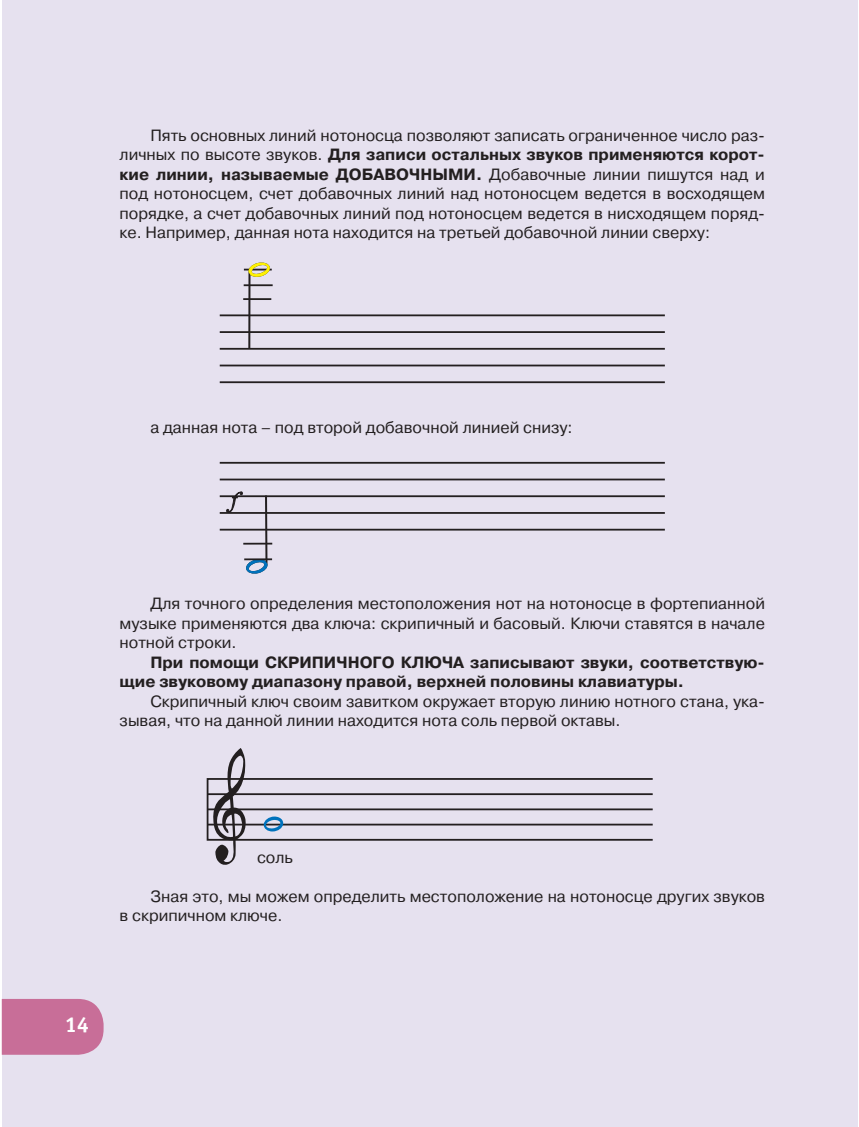
<style>
.page{position:relative;width:859px;height:1127px;background:#fff}
.page>*{position:absolute;margin:0;border:0;box-sizing:border-box;transform-origin:0 0}
.t1{font:700 21.75px "Officina Sans C";color:#fff}
.t2{font:16.2px/19.5px "Pragmatica C";color:#231f20;text-align:justify}
.t3{font:700 16.2px/19.5px "Pragmatica C";color:#231f20}
.s1{font-weight:700}
</style>
<div class="page">
<div style="left:2px;top:0;width:855px;height:1127px;background:#e6e1ef"></div>
<svg style="left:2px;top:999px;width:102px;height:56px;background:#c9749c"></svg>
<hr style="left:220px;top:314px;width:445px;height:2px;background:#231f20">
<hr style="left:220px;top:381px;width:445px;height:2px;background:#231f20">
<hr style="left:220px;top:365px;width:445px;height:1px;background:#231f20">
<hr style="left:220px;top:348px;width:445px;height:2px;background:#231f20">
<hr style="left:220px;top:331px;width:445px;height:2px;background:#231f20">
<hr style="left:243px;top:298px;width:28px;height:2px;background:#231f20">
<hr style="left:244px;top:284px;width:29px;height:2px;background:#231f20">
<svg style="left:244px;top:262px;width:28px;height:86px"></svg>
<hr style="left:220px;top:462px;width:445px;height:2px;background:#231f20">
<hr style="left:220px;top:529px;width:445px;height:1px;background:#231f20">
<hr style="left:220px;top:512px;width:445px;height:2px;background:#231f20">
<hr style="left:220px;top:495px;width:445px;height:2px;background:#231f20">
<hr style="left:220px;top:479px;width:445px;height:1px;background:#231f20">
<hr style="left:243px;top:543px;width:29px;height:2px;background:#231f20">
<hr style="left:244px;top:558px;width:28px;height:2px;background:#231f20">
<svg style="left:226px;top:491px;width:42px;height:83px"></svg>
<svg style="left:207px;top:748px;width:446px;height:117px"></svg>
<p class="t2" style="left:120px;top:126px;width:647px;text-indent:31px">Пять основных линий нотоносца позволяют записать ограниченное число раз&shy;личных по высоте звуков. <span class="s1">Для записи остальных звуков применяются корот&shy;кие линии, называемые ДОБАВОЧНЫМИ.</span> Добавочные линии пишутся над и под нотоносцем, счет добавочных линий над нотоносцем ведется в восходящем порядке, а счет добавочных линий под нотоносцем ведется в нисходящем поряд&shy;ке. Например, данная нота находится на третьей добавочной линии сверху:</p>
<p class="t2" style="left:150px;top:419px;width:424px">а данная нота – под второй добавочной линией снизу:</p>
<p class="t2" style="left:120px;top:595px;width:647px;text-indent:31px">Для точного определения местоположения нот на нотоносце в фортепианной музыке применяются два ключа: скрипичный и басовый. Ключи ставятся в начале нотной строки.</p>
<p class="t3" style="left:120px;top:653px;width:647px;text-indent:31px">При помощи СКРИПИЧНОГО КЛЮЧА записывают звуки, соответствую&shy;щие звуковому диапазону правой, верхней половины клавиатуры.</p>
<p class="t2" style="left:120px;top:692px;width:647px;text-indent:31px">Скрипичный ключ своим завитком окружает вторую линию нотного стана, ука&shy;зывая, что на данной линии находится нота соль первой октавы.</p>
<p class="t2" style="left:257px;top:849px;width:37px">соль</p>
<p class="t2" style="left:120px;top:888px;width:647px;text-indent:31px">Зная это, мы можем определить местоположение на нотоносце других звуков в скрипичном ключе.</p>
<h1 class="t1" style="left:65px;top:1013px;width:26px">14</h1>
</div>
